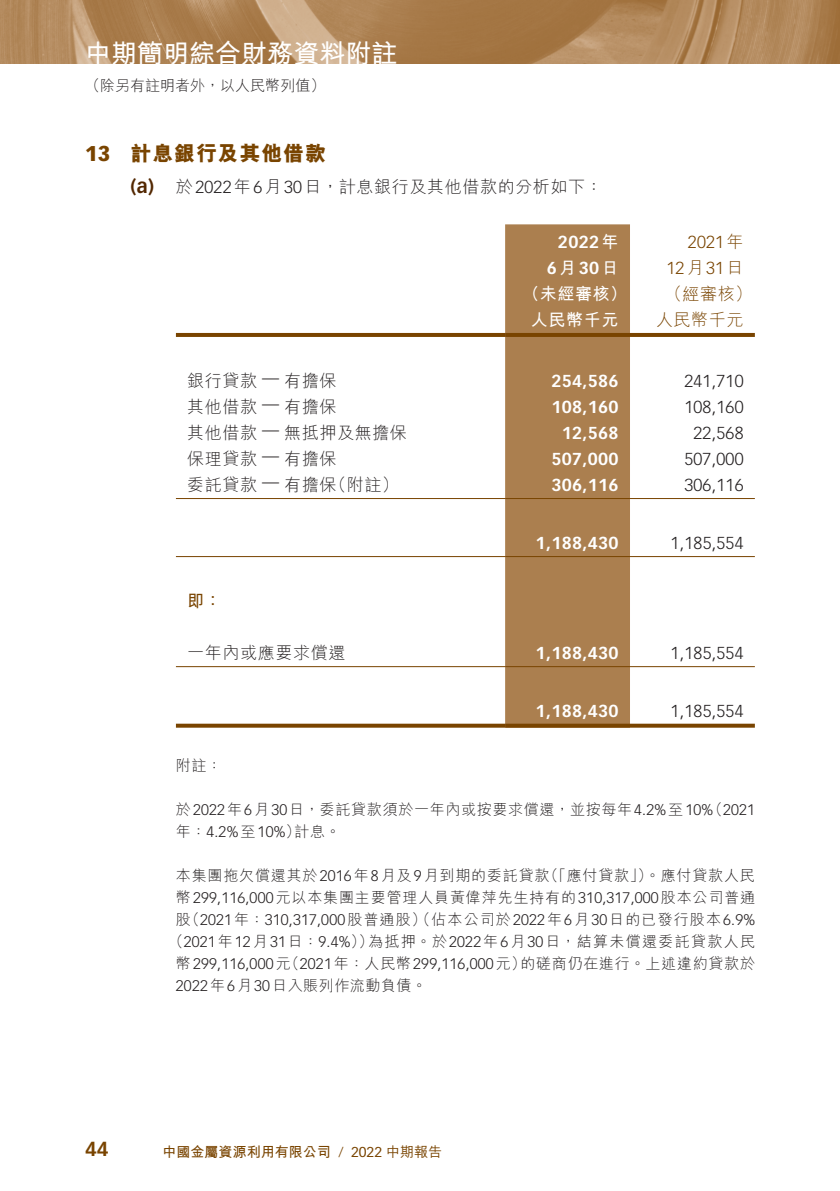
<style>
.page{position:relative;width:840px;height:1191px;background:#fff}
.page>*{position:absolute;margin:0;border:0;box-sizing:border-box;transform-origin:0 0}
.t1{font:700 26px "M Hei HK";color:#fff}
._01_H1{font:800 21px "M Hei HK";letter-spacing:.04em;color:#794400}
.t2{font:700 20px "Vectora LT Std";color:#794400}
._50_Table_txt{font:700 17px "Vectora LT Std";letter-spacing:.02em;color:#fff}
._50_Table_txt-2{font:300 17px "Vectora LT Std";letter-spacing:.015em;color:#231f20}
._50_Table_txt-3{font:300 17px "M Hei HK";letter-spacing:.035em;color:#231f20}
._02_H2{font:300 17px "M Hei HK";letter-spacing:.035em;color:#231f20}
._50_Table_txt-4{font:300 17px "Vectora LT Std";letter-spacing:.015em;color:#794400}
._50_Table_txt-5{font:700 17px "M Hei HK";letter-spacing:.04em;color:#fff}
._50_Table_txt-6{font:300 17px "M Hei HK";letter-spacing:.035em;color:#794400}
._50_Table_txt-7{font:700 17px "M Hei HK";color:#794400}
._06_Notes{font:300 15px/22px "M Hei HK";letter-spacing:.055em;color:#231f20}
._06_Notes-2{font:300 15px "Vectora LT Std";letter-spacing:.015em;color:#231f20}
._06_Notes-3{font:300 15px "M Hei HK";letter-spacing:.085em;color:#231f20}
._06_Notes-4{font:300 15px "M Hei HK";letter-spacing:.035em;color:#231f20}
._06_Notes-5{font:300 15px "M Hei HK";color:#231f20}
.t3{font:700 14px "M Hei HK";color:#794400}
.s1{font-family:"Vectora LT Std";font-weight:900}
.s2{font-family:"Vectora LT Std";font-weight:700;font-size:19px;color:#522700}
.s3{font-family:"Vectora LT Std"}
.s4{font-family:"M Hei HK"}
.s5{font-family:"Vectora LT Std";font-weight:300}
.s6{font-family:"Vectora LT Std";font-weight:400}
.s7{font-weight:500}
</style>
<div class="page">
<img style="left:0;top:0;width:839px;height:64px">
<div style="left:505px;top:224px;width:124px;height:499px;background:#ab7f4f"></div>
<hr style="left:176px;top:333px;width:329px;height:4px;background:#794400">
<hr style="left:505px;top:333px;width:124px;height:4px;background:#794400">
<hr style="left:629px;top:333px;width:125px;height:4px;background:#794400">
<hr style="left:176px;top:498px;width:329px;height:1px;background:#794400">
<hr style="left:505px;top:498px;width:124px;height:1px;background:#794400">
<hr style="left:629px;top:498px;width:125px;height:1px;background:#794400">
<hr style="left:176px;top:556px;width:329px;height:1px;background:#794400">
<hr style="left:505px;top:556px;width:124px;height:1px;background:#794400">
<hr style="left:629px;top:556px;width:125px;height:1px;background:#794400">
<hr style="left:176px;top:666px;width:329px;height:1px;background:#794400">
<hr style="left:505px;top:666px;width:124px;height:1px;background:#794400">
<hr style="left:629px;top:666px;width:125px;height:1px;background:#794400">
<svg style="left:176px;top:723px;width:329px;height:4px"></svg>
<svg style="left:505px;top:723px;width:124px;height:4px"></svg>
<svg style="left:629px;top:723px;width:125px;height:4px"></svg>
<h1 class="t1" style="left:85px;top:34px;width:313px">中期簡明綜合財務資料附註</h1>
<p class="_06_Notes-5" style="left:85px;top:78px;width:241px">（除另有註明者外，以人民幣列值）</p>
<p class="_01_H1" style="left:85px;top:142px;width:242px"><span class="s1">13</span> 計息銀行及其他借款</p>
<p class="_02_H2" style="left:130px;top:178px;width:473px"><span class="s2">(a)</span> 於<span class="s3">2022</span>年<span class="s3">6</span>月<span class="s3">30</span>日，計息銀行及其他借款的分析如下：</p>
<p class="_50_Table_txt" style="left:557px;top:232px;width:62px">2022<span class="s4">年</span></p>
<p class="_50_Table_txt" style="left:546px;top:258px;width:73px">6<span class="s4">月</span>30<span class="s4">日</span></p>
<p class="_50_Table_txt-4" style="left:687px;top:232px;width:57px">2021<span class="s4">年</span></p>
<p class="_50_Table_txt-4" style="left:666px;top:258px;width:79px">12<span class="s4">月</span>31<span class="s4">日</span></p>
<p class="_50_Table_txt-5" style="left:522px;top:282px;width:106px">（未經審核）</p>
<p class="_50_Table_txt-6" style="left:664px;top:285px;width:88px">（經審核）</p>
<p class="_50_Table_txt-5" style="left:530px;top:308px;width:89px">人民幣千元</p>
<p class="_50_Table_txt-6" style="left:655px;top:311px;width:89px">人民幣千元</p>
<p class="_50_Table_txt-3" style="left:187px;top:372px;width:150px">銀行貸款 <span class="s3">—</span> 有擔保</p>
<p class="_50_Table_txt" style="left:551px;top:370px;width:69px">254,586</p>
<p class="_50_Table_txt-2" style="left:684px;top:371px;width:61px">241,710</p>
<p class="_50_Table_txt-3" style="left:187px;top:398px;width:150px">其他借款 <span class="s3">—</span> 有擔保</p>
<p class="_50_Table_txt" style="left:551px;top:396px;width:69px">108,160</p>
<p class="_50_Table_txt-2" style="left:684px;top:397px;width:61px">108,160</p>
<p class="_50_Table_txt-3" style="left:187px;top:424px;width:221px">其他借款 <span class="s3">—</span> 無抵押及無擔保</p>
<p class="_50_Table_txt" style="left:561px;top:422px;width:58px">12,568</p>
<p class="_50_Table_txt-2" style="left:693px;top:423px;width:51px">22,568</p>
<p class="_50_Table_txt-3" style="left:187px;top:450px;width:150px">保理貸款 <span class="s3">—</span> 有擔保</p>
<p class="_50_Table_txt" style="left:551px;top:448px;width:69px">507,000</p>
<p class="_50_Table_txt-2" style="left:684px;top:449px;width:61px">507,000</p>
<p class="_50_Table_txt-3" style="left:187px;top:476px;width:213px">委託貸款 <span class="s3">—</span> 有擔保（附註）</p>
<p class="_50_Table_txt" style="left:551px;top:474px;width:69px">306,116</p>
<p class="_50_Table_txt-2" style="left:684px;top:475px;width:61px">306,116</p>
<p class="_50_Table_txt" style="left:535px;top:532px;width:84px">1,188,430</p>
<p class="_50_Table_txt-2" style="left:670px;top:533px;width:74px">1,185,554</p>
<p class="_50_Table_txt-7" style="left:187px;top:588px;width:36px">即：</p>
<p class="_50_Table_txt-3" style="left:187px;top:644px;width:159px">一年內或應要求償還</p>
<p class="_50_Table_txt" style="left:535px;top:642px;width:84px">1,188,430</p>
<p class="_50_Table_txt-2" style="left:670px;top:643px;width:74px">1,185,554</p>
<p class="_50_Table_txt" style="left:535px;top:700px;width:84px">1,188,430</p>
<p class="_50_Table_txt-2" style="left:670px;top:701px;width:74px">1,185,554</p>
<p class="_06_Notes" style="left:176px;top:754px;width:47px">附註：</p>
<p class="_06_Notes" style="left:176px;top:798px;width:580px">於<span class="s3">2022</span>年<span class="s3">6</span>月<span class="s3">30</span>日，委託貸款須於一年內或按要求償還，並按每年<span class="s3">4.2%</span>至<span class="s3">10%</span>（<span class="s3">2021</span>年：<span class="s3">4.2%</span>至<span class="s3">10%</span>）計息。</p>
<p class="_06_Notes" style="left:176px;top:864px;width:580px">本集團拖欠償還其於<span class="s3">2016</span>年<span class="s3">8</span>月及<span class="s3">9</span>月到期的委託貸款（「應付貸款」）。應付貸款人民</p>
<p class="_06_Notes" style="left:176px;top:886px;width:580px">幣<span class="s3">299,116,000</span>元以本集團主要管理人員黃偉萍先生持有的<span class="s3">310,317,000</span>股本公司普通</p>
<p class="_06_Notes-2" style="left:176px;top:911px;width:580px"><span class="s4">股（</span>2021<span class="s4">年：</span>310,317,000<span class="s4">股普通股）（佔本公司於</span>2022<span class="s4">年</span>6<span class="s4">月</span>30<span class="s4">日的已發行股本</span>6.9%</p>
<p class="_06_Notes-3" style="left:168px;top:934px;width:587px">（<span class="s3">2021</span>年<span class="s3">12</span>月<span class="s3">31</span>日：<span class="s3">9.4%</span>））為抵押。於<span class="s3">2022</span>年<span class="s3">6</span>月<span class="s3">30</span>日，結算未償還委託貸款人民</p>
<p class="_06_Notes-2" style="left:176px;top:955px;width:580px"><span class="s4">幣</span>299,116,000<span class="s4">元（</span>2021<span class="s4">年：人民幣</span>299,116,000<span class="s4">元）的磋商仍在進行。上述違約貸款於</span></p>
<p class="_06_Notes-4" style="left:176px;top:978px;width:252px"><span class="s3">2022</span>年<span class="s3">6</span>月<span class="s3">30</span>日入賬列作流動負債。</p>
<h3 class="t2" style="left:85px;top:1136px;width:25px">44</h3>
<p class="t3" style="left:162px;top:1141px;width:281px">中國金屬資源利用有限公司 <span class="s5">/</span> <span class="s6">2022</span> <span class="s7">中期報告</span></p>
</div>
